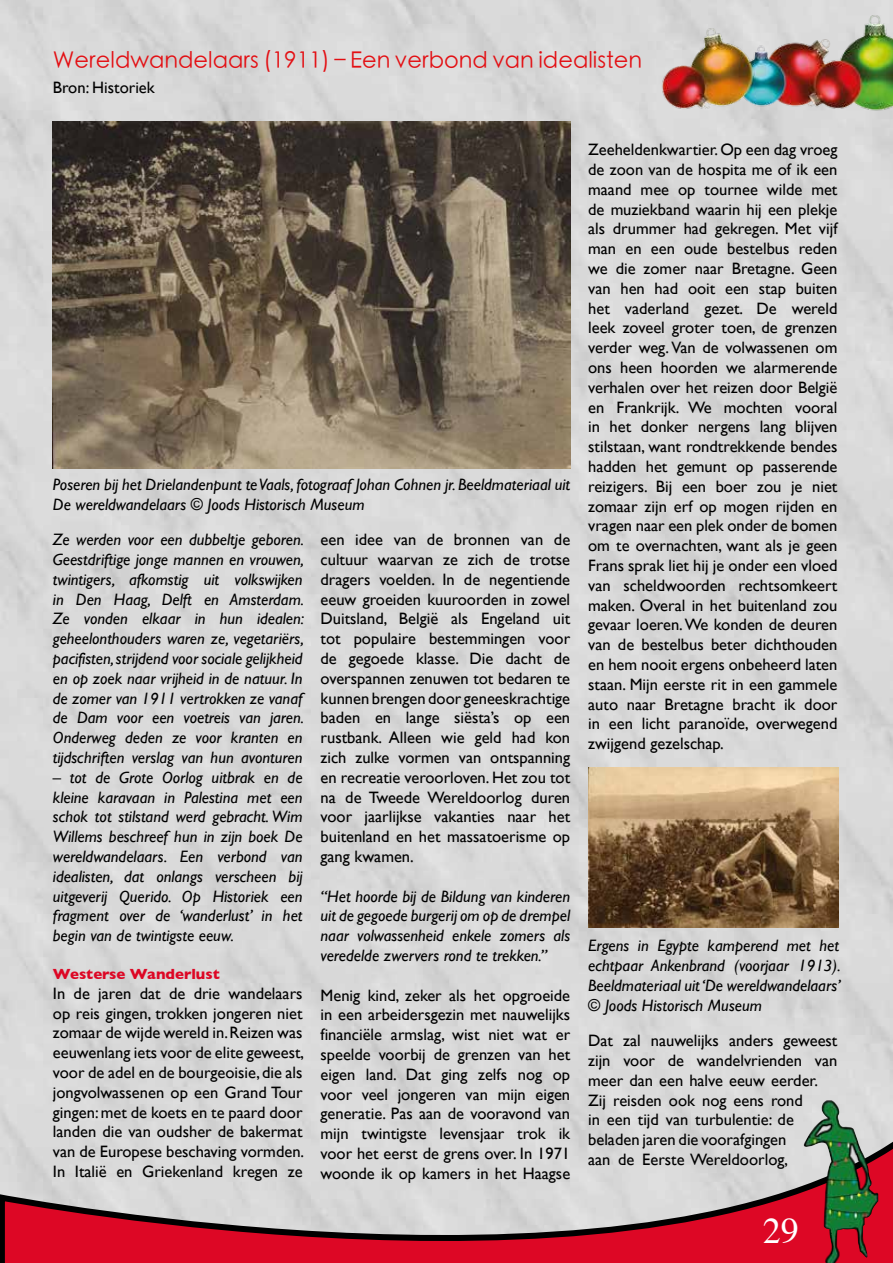
<style>
.page{position:relative;width:893px;height:1263px;background:#fff}
.page>*{position:absolute;margin:0;border:0;box-sizing:border-box;transform-origin:0 0}
.t1{font:36px "Times";color:#fff}
.t2{font:300 22.5px "ST Heiti TC";color:#e30f13}
.t3{font:16.5px/19.8px "Gill Sans";color:#000;text-align:justify}
.t4{font:italic 16.5px/19.8px "Gill Sans";color:#000;text-align:justify}
.t5{font:700 15px "Gill Sans";color:#dd0725}
</style>
<div class="page">
<img style="left:0;top:0;width:893px;height:1118px">
<svg style="left:0;top:1118px;width:893px;height:145px;background:#cf99a0"></svg>
<img style="left:799px;top:1099px;width:79px;height:164px">
<img style="left:53px;top:121px;width:517px;height:347px">
<img style="left:588px;top:768px;width:251px;height:159px">
<img style="left:655px;top:0;width:238px;height:130px">
<h2 class="t2" style="left:53px;top:42px;width:591px">Wereldwandelaars (1911) – Een verbond van idealisten</h2>
<p class="t3" style="left:53px;top:77px;width:103px">Bron: Historiek</p>
<p class="t4" style="left:53px;top:474px;width:519px">Poseren bij het Drielandenpunt te Vaals, fotograaf Johan Cohnen jr. Beeldmateriaal uit<br>De wereldwandelaars © Joods Historisch Museum</p>
<p class="t4" style="left:53px;top:530px;width:253px">Ze werden voor een dubbeltje geboren.<br>Geestdriftige jonge mannen en vrouwen, twintigers, afkomstig uit volkswijken in Den Haag, Delft en Amsterdam.<br>Ze vonden elkaar in hun idealen: geheelonthouders waren ze, vegetariërs, pacifisten, strijdend voor sociale gelijkheid en op zoek naar vrijheid in de natuur. In de zomer van 1911 vertrokken ze vanaf de Dam voor een voetreis van jaren.<br>Onderweg deden ze voor kranten en tijdschriften verslag van hun avonturen</p>
<p class="t4" style="left:53px;top:767px;width:251px">– tot de Grote Oorlog uitbrak en de kleine karavaan in Palestina met een schok tot stilstand werd gebracht. Wim Willems beschreef hun in zijn boek De wereldwandelaars. Een verbond van idealisten, dat onlangs verscheen bij uitgeverij Querido. Op Historiek een fragment over de ‘wanderlust’ in het begin van de twintigste eeuw.</p>
<p class="t5" style="left:53px;top:962px;width:168px">Westerse Wanderlust</p>
<p class="t3" style="left:53px;top:983px;width:253px">In de jaren dat de drie wandelaars op reis gingen, trokken jongeren niet zomaar de wijde wereld in. Reizen was eeuwenlang iets voor de elite geweest, voor de adel en de bourgeoisie, die als jongvolwassenen op een Grand Tour gingen: met de koets en te paard door landen die van oudsher de bakermat van de Europese beschaving vormden.<br>In Italië en Griekenland kregen ze</p>
<p class="t3" style="left:321px;top:529px;width:251px">een idee van de bronnen van de cultuur waarvan ze zich de trotse dragers voelden. In de negentiende eeuw groeiden kuuroorden in zowel Duitsland, België als Engeland uit tot populaire bestemmingen voor de gegoede klasse. Die dacht de overspannen zenuwen tot bedaren te kunnen brengen door geneeskrachtige baden en lange siësta’s op een rustbank. Alleen wie geld had kon zich zulke vormen van ontspanning en recreatie veroorloven. Het zou tot na de Tweede Wereldoorlog duren voor jaarlijkse vakanties naar het buitenland en het massatoerisme op gang kwamen.</p>
<p class="t4" style="left:321px;top:886px;width:251px">“Het hoorde bij de Bildung van kinderen uit de gegoede burgerij om op de drempel naar volwassenheid enkele zomers als veredelde zwervers rond te trekken.”</p>
<p class="t3" style="left:321px;top:985px;width:251px">Menig kind, zeker als het opgroeide in een arbeidersgezin met nauwelijks financiële armslag, wist niet wat er speelde voorbij de grenzen van het eigen land. Dat ging zelfs nog op voor veel jongeren van mijn eigen generatie. Pas aan de vooravond van mijn twintigste levensjaar trok ik voor het eerst de grens over. In 1971 woonde ik op kamers in het Haagse</p>
<p class="t3" style="left:588px;top:139px;width:251px">Zeeheldenkwartier. Op een dag vroeg de zoon van de hospita me of ik een maand mee op tournee wilde met de muziekband waarin hij een plekje als drummer had gekregen. Met vijf man en een oude bestelbus reden we die zomer naar Bretagne. Geen van hen had ooit een stap buiten het vaderland gezet. De wereld leek zoveel groter toen, de grenzen verder weg. Van de volwassenen om ons heen hoorden we alarmerende verhalen over het reizen door België en Frankrijk. We mochten vooral in het donker nergens lang blijven stilstaan, want rondtrekkende bendes hadden het gemunt op passerende reizigers. Bij een boer zou je niet zomaar zijn erf op mogen rijden en vragen naar een plek onder de bomen om te overnachten, want als je geen Frans sprak liet hij je onder een vloed van scheldwoorden rechtsomkeert maken. Overal in het buitenland zou gevaar loeren. We konden de deuren van de bestelbus beter dichthouden en hem nooit ergens onbeheerd laten staan. Mijn eerste rit in een gammele auto naar Bretagne bracht ik door in een licht paranoïde, overwegend zwijgend gezelschap.</p>
<p class="t4" style="left:588px;top:936px;width:254px">Ergens in Egypte kamperend met het echtpaar Ankenbrand (voorjaar 1913).<br>Beeldmateriaal uit ‘De wereldwandelaars’ © Joods Historisch Museum</p>
<p class="t3" style="left:588px;top:1030px;width:251px;text-align:left">Dat zal nauwelijks anders geweest zijn voor de wandelvrienden van meer dan een halve eeuw eerder.<br>Zij reisden ook nog eens rond<br>in een tijd van turbulentie: de beladen jaren die voorafgingen<br>aan de Eerste Wereldoorlog,</p>
<h1 class="t1" style="left:763px;top:1197px;width:37px">29</h1>
<h1 class="t1" style="left:764px;top:1206px;width:37px">29</h1>
</div>
